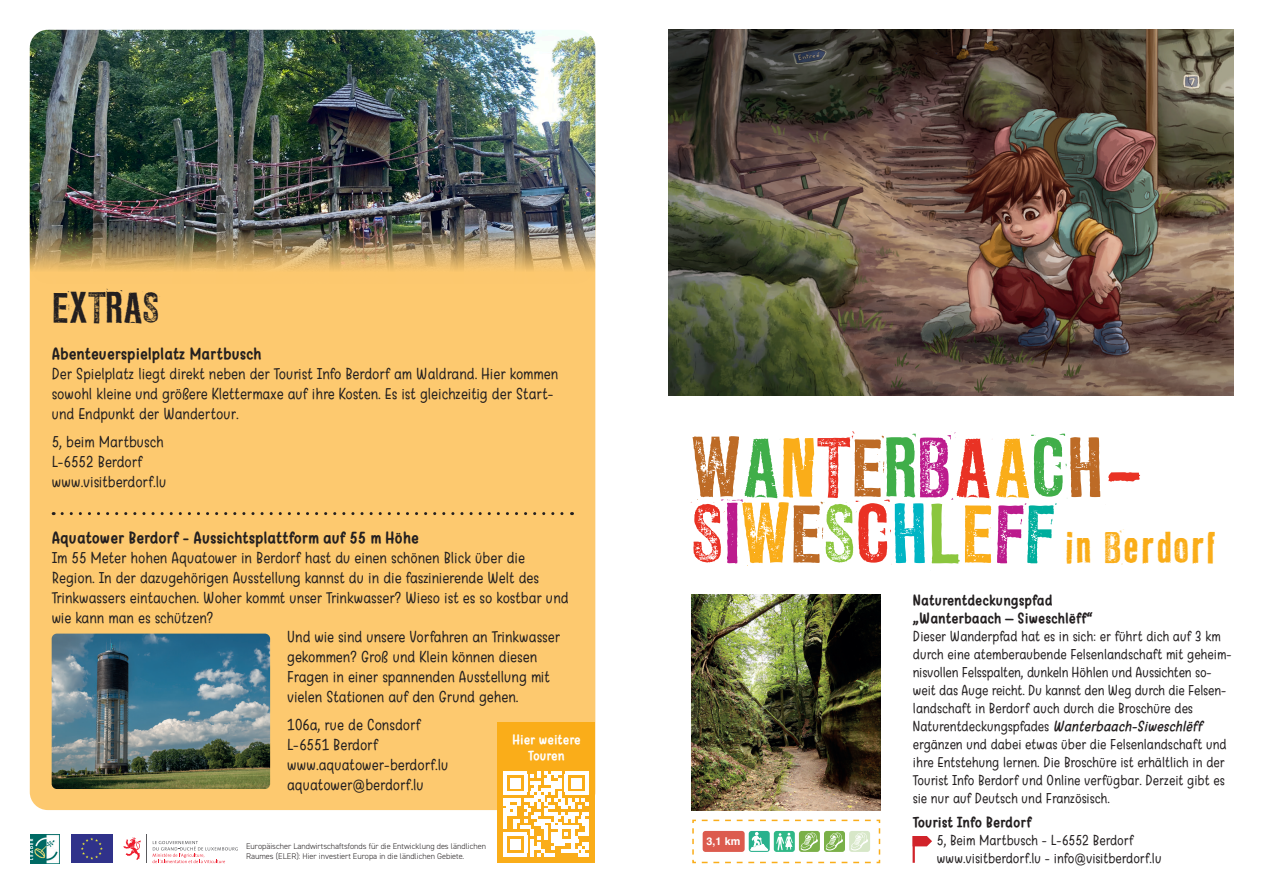
<style>
.page{position:relative;width:1263px;height:893px;background:#fff}
.page>*{position:absolute;margin:0;border:0;box-sizing:border-box;transform-origin:0 0}
.t1{font:75px "LL Rubber Grotesque";letter-spacing:-.025em;color:#bd6b26}
.t2{font:39px "LL Rubber Grotesque";letter-spacing:-.01em;color:#faad19}
.t3{font:39px "LL Rubber Grotesque";letter-spacing:-.03em;color:#231f20}
.t4{font:16.5px/19.8px "Warung Kopi";color:#231f20}
.t5{font:700 16.5px "Warung Kopi";color:#231f20}
.t6{font:15px/18px "Warung Kopi";color:#231f20}
.t7{font:700 15px/18px "Warung Kopi";color:#231f20}
.t8{font:700 13.8px/16.5px "Warung Kopi";color:#fff;text-align:center}
.t9{font:700 10.8px "Helvetica";color:#fff}
.t10{font:300 8.25px/9.9px "DIN2014";color:#231f20}
.s1{color:#40ae49}
.s2{color:#faad19}
.s3{color:#e93224}
.s4{color:#bc1b8d}
.s5{font-size:75px;color:#e93224}
.s6{font-size:75px;color:#bc1b8d}
.s7{font-size:75px}
.s8{font-size:75px;color:#bd6b26}
.s9{font-size:75px;color:#8bc63e}
.s10{font-size:75px;color:#00b5c4}
.s11{font-size:75px;color:#00ae9d}
.s12{font-style:italic}
</style>
<div class="page">
<img style="left:668px;top:30px;width:565px;height:365px">
<svg style="left:692px;top:819px;width:189px;height:45px"></svg>
<svg style="left:915px;top:836px;width:17px;height:10px"></svg>
<hr style="left:912px;top:836px;width:3px;height:27px;background:#d1232a">
<img style="left:692px;top:594px;width:188px;height:216px">
<div style="left:30px;top:73px;width:565px;height:737px;background:#fdc96f;border-radius:18px"></div>
<svg style="left:62px;top:512px;width:510px;height:3px"></svg>
<img style="left:52px;top:634px;width:218px;height:155px">
<img style="left:30px;top:30px;width:565px;height:240px">
<svg style="left:123px;top:834px;width:24px;height:29px"></svg>
<svg style="left:153px;top:841px;width:85px;height:22px"></svg>
<div style="left:71px;top:834px;width:42px;height:29px;background:#30328a"></div>
<svg style="left:81px;top:838px;width:22px;height:21px"></svg>
<img style="left:31px;top:834px;width:28px;height:29px">
<div style="left:497px;top:723px;width:98px;height:140px;background:#faad19"></div>
<svg style="left:503px;top:771px;width:85px;height:85px"></svg>
<hr style="left:503px;top:853px;width:24px;height:3px;background:#fff">
<div style="left:510px;top:839px;width:10px;height:10px;background:#fff"></div>
<p class="t3" style="left:52px;top:283px;width:110px">EXTRAS</p>
<p class="t5" style="left:52px;top:345px;width:212px">Abenteuerspielplatz Martbusch</p>
<p class="t4" style="left:52px;top:364px;width:508px">Der Spielplatz liegt direkt neben der Tourist Info Berdorf am Waldrand. Hier kommen sowohl kleine und größere Klettermaxe auf ihre Kosten. Es ist gleichzeitig der Start&shy;und Endpunkt der Wandertour.</p>
<p class="t4" style="left:52px;top:432px;width:114px">5, beim Martbusch</p>
<p class="t4" style="left:52px;top:452px;width:92px">L-6552 Berdorf</p>
<p class="t4" style="left:52px;top:472px;width:116px">www.visitberdorf.lu</p>
<p class="t5" style="left:52px;top:529px;width:369px">Aquatower Berdorf - Aussichtsplattform auf 55 m Höhe</p>
<p class="t4" style="left:52px;top:548px;width:475px">Im 55 Meter hohen Aquatower in Berdorf hast du einen schönen Blick über die</p>
<p class="t4" style="left:52px;top:568px;width:489px">Region. In der dazugehörigen Ausstellung kannst du in die faszinierende Welt des</p>
<p class="t4" style="left:52px;top:588px;width:518px">Trinkwassers eintauchen. Woher kommt unser Trinkwasser? Wieso ist es so kostbar und</p>
<p class="t4" style="left:52px;top:607px;width:163px">wie kann man es schützen?</p>
<p class="t4" style="left:287px;top:627px;width:274px">Und wie sind unsere Vorfahren an Trinkwasser</p>
<p class="t4" style="left:287px;top:647px;width:251px">gekommen? Groß und Klein können diesen</p>
<p class="t4" style="left:287px;top:667px;width:264px">Fragen in einer spannenden Ausstellung mit</p>
<p class="t4" style="left:287px;top:687px;width:233px">vielen Stationen auf den Grund gehen.</p>
<p class="t4" style="left:287px;top:715px;width:135px">106a, rue de Consdorf</p>
<p class="t4" style="left:287px;top:735px;width:92px">L-6551 Berdorf</p>
<p class="t4" style="left:287px;top:755px;width:163px">www.aquatower-berdorf.lu</p>
<p class="t4" style="left:287px;top:774px;width:138px">aquatower@berdorf.lu</p>
<p class="t8" style="left:512px;top:731px;width:70px">Hier weitere<br>Touren</p>
<p class="t10" style="left:246px;top:841px;width:241px">Europäischer Landwirtschaftsfonds für die Entwicklung des ländlichen<br>Raumes (ELER): Hier investiert Europa in die ländlichen Gebiete.</p>
<p class="t1" style="left:691px;top:422px;width:455px">W<span class="s1">A</span><span class="s2">N</span><span class="s3">T</span>E<span class="s1">R</span><span class="s4">B</span><span class="s3">A</span><span class="s2">A</span><span class="s1">C</span>H<span class="s3">-</span></p>
<p class="t2" style="left:691px;top:524px;width:526px"><span class="s5">S</span><span class="s6">I</span><span class="s7">W</span><span class="s8">E</span><span class="s9">S</span><span class="s5">C</span><span class="s10">H</span><span class="s9">L</span><span class="s7">Ë</span><span class="s6">F</span><span class="s11">F</span> in Berdorf</p>
<p class="t9" style="left:707px;top:835px;width:35px">3,1 km</p>
<p class="t7" style="left:913px;top:591px;width:181px">Naturentdeckungspfad „Wanterbaach – Siweschlëff“</p>
<p class="t6" style="left:913px;top:627px;width:320px">Dieser Wanderpfad hat es in sich: er führt dich auf 3 km durch eine atemberaubende Felsenlandschaft mit geheim&shy;nisvollen Felsspalten, dunkeln Höhlen und Aussichten so&shy;weit das Auge reicht. Du kannst den Weg durch die Felsen&shy;landschaft in Berdorf auch durch die Broschüre des Naturentdeckungspfades <span class="s12">Wanterbaach-Siweschlëff </span>ergänzen und dabei etwas über die Felsenlandschaft und ihre Entstehung lernen. Die Broschüre ist erhältlich in der Tourist Info Berdorf und Online verfügbar. Derzeit gibt es sie nur auf Deutsch und Französisch.</p>
<p class="t7" style="left:913px;top:813px;width:120px">Tourist Info Berdorf</p>
<p class="t6" style="left:937px;top:831px;width:198px">5, Beim Martbusch - L-6552 Berdorf</p>
<p class="t6" style="left:937px;top:849px;width:226px">www.visitberdorf.lu - info@visitberdorf.lu</p>
</div>
